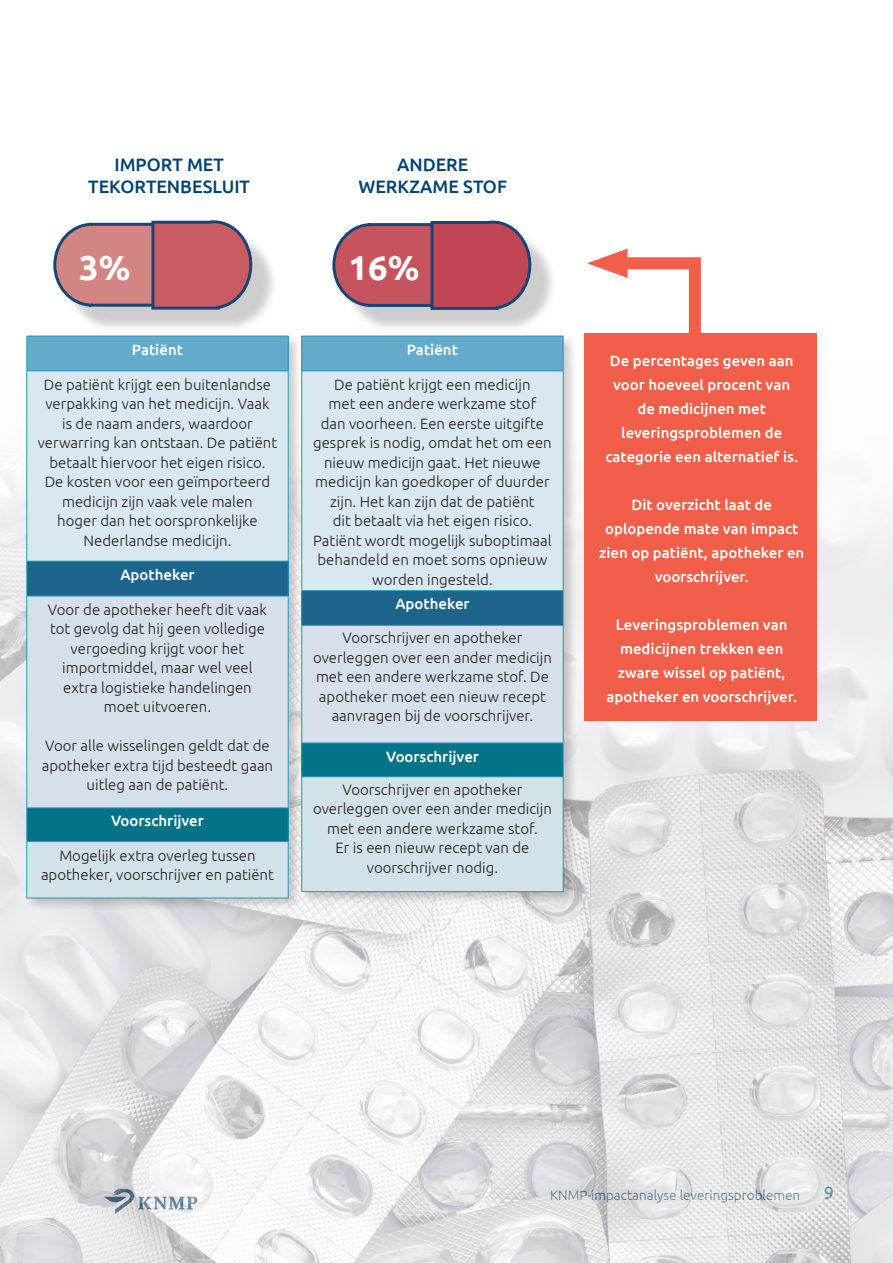
<style>
.page{position:relative;width:893px;height:1263px;background:#fff}
.page>*{position:absolute;margin:0;border:0;box-sizing:border-box;transform-origin:0 0}
.t1{font:700 34.5px "Ubuntu";color:#fff}
.t2{font:500 18px/22.5px "Ubuntu";color:#00426f;text-align:center}
.t3{font:18px "Ubuntu";color:#037487}
.t4{font:300 15px/19.5px "Ubuntu";color:#231f20;text-align:center}
._2__Platte_tekst{font:500 15px/24px "Ubuntu";color:#fff;text-align:center}
.t5{font:300 13.5px "Ubuntu";color:#00426f}
</style>
<div class="page">
<svg style="left:587px;top:249px;width:114px;height:82px"></svg>
<img style="left:0;top:331px;width:893px;height:932px">
<div style="left:64px;top:233px;width:214px;height:100px;background:#231f20;opacity:.22"></div>
<svg style="left:53px;top:220px;width:201px;height:91px;background:#bf7d83"></svg>
<div style="left:343px;top:233px;width:214px;height:100px;background:#231f20;opacity:.22"></div>
<svg style="left:332px;top:220px;width:201px;height:91px;background:#b86170"></svg>
<div style="left:24px;top:334px;width:279px;height:578px;background:#231f20;opacity:.22"></div>
<div style="left:27px;top:336px;width:261px;height:35px;background:#63aacc"></div>
<div style="left:27px;top:371px;width:261px;height:190px;background:#d9e7f1"></div>
<div style="left:27px;top:561px;width:261px;height:35px;background:#1e658d"></div>
<div style="left:27px;top:596px;width:261px;height:212px;background:#d6e0eb"></div>
<div style="left:27px;top:808px;width:261px;height:33px;background:#037487"></div>
<div style="left:27px;top:841px;width:261px;height:57px;background:#d1e2e8"></div>
<hr style="left:27px;top:336px;width:261px;height:1px;background:#2397bf">
<hr style="left:27px;top:336px;width:1px;height:35px;background:#2397bf">
<hr style="left:288px;top:336px;width:1px;height:35px;background:#2397bf">
<hr style="left:27px;top:371px;width:261px;height:1px;background:#2397bf">
<hr style="left:27px;top:371px;width:1px;height:190px;background:#2397bf">
<hr style="left:288px;top:371px;width:1px;height:190px;background:#2397bf">
<hr style="left:27px;top:561px;width:261px;height:1px;background:#2397bf">
<hr style="left:27px;top:561px;width:1px;height:35px;background:#2397bf">
<hr style="left:288px;top:561px;width:1px;height:35px;background:#2397bf">
<hr style="left:27px;top:596px;width:261px;height:1px;background:#2397bf">
<hr style="left:27px;top:596px;width:1px;height:212px;background:#2397bf">
<hr style="left:288px;top:596px;width:1px;height:212px;background:#2397bf">
<hr style="left:27px;top:807px;width:261px;height:1px;background:#2397bf">
<hr style="left:27px;top:808px;width:1px;height:33px;background:#2397bf">
<hr style="left:288px;top:808px;width:1px;height:33px;background:#2397bf">
<hr style="left:27px;top:841px;width:261px;height:1px;background:#2397bf">
<hr style="left:27px;top:842px;width:1px;height:56px;background:#2397bf">
<hr style="left:288px;top:842px;width:1px;height:56px;background:#2397bf">
<hr style="left:27px;top:898px;width:261px;height:1px;background:#2397bf">
<div style="left:299px;top:334px;width:278px;height:572px;background:#231f20;opacity:.22"></div>
<div style="left:302px;top:336px;width:261px;height:35px;background:#63aacc"></div>
<div style="left:302px;top:371px;width:261px;height:220px;background:#d9e7f1"></div>
<div style="left:302px;top:591px;width:261px;height:34px;background:#1e658d"></div>
<div style="left:302px;top:625px;width:261px;height:118px;background:#d6e0eb"></div>
<div style="left:302px;top:743px;width:261px;height:34px;background:#037487"></div>
<div style="left:302px;top:777px;width:261px;height:115px;background:#d1e2e8"></div>
<hr style="left:302px;top:336px;width:261px;height:1px;background:#2397bf">
<hr style="left:301px;top:336px;width:1px;height:35px;background:#2397bf">
<hr style="left:563px;top:336px;width:1px;height:35px;background:#2397bf">
<hr style="left:302px;top:371px;width:261px;height:1px;background:#2397bf">
<hr style="left:301px;top:371px;width:1px;height:219px;background:#2397bf">
<hr style="left:563px;top:371px;width:1px;height:219px;background:#2397bf">
<hr style="left:302px;top:590px;width:261px;height:1px;background:#2397bf">
<hr style="left:301px;top:591px;width:1px;height:34px;background:#2397bf">
<hr style="left:563px;top:591px;width:1px;height:34px;background:#2397bf">
<hr style="left:302px;top:625px;width:261px;height:1px;background:#2397bf">
<hr style="left:301px;top:626px;width:1px;height:117px;background:#2397bf">
<hr style="left:563px;top:626px;width:1px;height:117px;background:#2397bf">
<hr style="left:302px;top:743px;width:261px;height:1px;background:#2397bf">
<hr style="left:301px;top:743px;width:1px;height:33px;background:#2397bf">
<hr style="left:563px;top:743px;width:1px;height:33px;background:#2397bf">
<hr style="left:302px;top:776px;width:261px;height:1px;background:#2397bf">
<hr style="left:301px;top:777px;width:1px;height:114px;background:#2397bf">
<hr style="left:563px;top:777px;width:1px;height:114px;background:#2397bf">
<hr style="left:302px;top:891px;width:261px;height:1px;background:#2397bf">
<div style="left:585px;top:333px;width:232px;height:388px;background:#f15e4a"></div>
<p class="t2" style="left:88px;top:152px;width:163px">IMPORT MET<br>TEKORTENBESLUIT</p>
<p class="t2" style="left:358px;top:152px;width:150px">ANDERE<br>WERKZAME STOF</p>
<h1 class="t1" style="left:79px;top:247px;width:53px">3%</h1>
<h1 class="t1" style="left:348px;top:247px;width:72px">16%</h1>
<p class="_2__Platte_tekst" style="left:132px;top:337px;width:53px">Patiënt</p>
<p class="t4" style="left:38px;top:374px;width:241px">De patiënt krijgt een buitenlandse verpakking van het medicijn. Vaak<br>is de naam anders, waardoor verwarring kan ontstaan. De patiënt betaalt hiervoor het eigen risico.<br>De kosten voor een geïmporteerd medicijn zijn vaak vele malen<br>hoger dan het oorspronkelijke<br>Nederlandse medicijn.</p>
<p class="_2__Platte_tekst" style="left:120px;top:562px;width:76px">Apotheker</p>
<p class="t4" style="left:48px;top:599px;width:221px">Voor de apotheker heeft dit vaak tot gevolg dat hij geen volledige vergoeding krijgt voor het importmiddel, maar wel veel extra logistieke handelingen moet uitvoeren.</p>
<p class="t4" style="left:42px;top:736px;width:233px">Voor alle wisselingen geldt dat de apotheker extra tijd besteedt gaan uitleg aan de patiënt.</p>
<p class="_2__Platte_tekst" style="left:111px;top:808px;width:94px">Voorschrijver</p>
<p class="t4" style="left:41px;top:845px;width:234px">Mogelijk extra overleg tussen apotheker, voorschrijver en patiënt</p>
<p class="_2__Platte_tekst" style="left:407px;top:337px;width:53px">Patiënt</p>
<p class="t4" style="left:313px;top:374px;width:240px">De patiënt krijgt een medicijn<br>met een andere werkzame stof<br>dan voorheen. Een eerste uitgifte gesprek is nodig, omdat het om een nieuw medicijn gaat. Het nieuwe medicijn kan goedkoper of duurder zijn. Het kan zijn dat de patiënt<br>dit betaalt via het eigen risico.<br>Patiënt wordt mogelijk suboptimaal behandeld en moet soms opnieuw worden ingesteld.</p>
<p class="_2__Platte_tekst" style="left:395px;top:591px;width:76px">Apotheker</p>
<p class="t4" style="left:313px;top:628px;width:240px">Voorschrijver en apotheker overleggen over een ander medicijn met een andere werkzame stof. De apotheker moet een nieuw recept aanvragen bij de voorschrijver.</p>
<p class="_2__Platte_tekst" style="left:386px;top:744px;width:94px">Voorschrijver</p>
<p class="t4" style="left:313px;top:779px;width:240px">Voorschrijver en apotheker overleggen over een ander medicijn met een andere werkzame stof.<br>Er is een nieuw recept van de voorschrijver nodig.</p>
<p class="_2__Platte_tekst" style="left:605px;top:348px;width:194px">De percentages geven aan voor hoeveel procent van de medicijnen met leveringsproblemen de categorie een alternatief is.</p>
<p class="_2__Platte_tekst" style="left:599px;top:492px;width:207px">Dit overzicht laat de oplopende mate van impact zien op patiënt, apotheker en voorschrijver.</p>
<p class="_2__Platte_tekst" style="left:606px;top:612px;width:192px">Leveringsproblemen van medicijnen trekken een zware wissel op patiënt, apotheker en voorschrijver.</p>
<p class="t5" style="left:550px;top:1187px;width:252px">KNMP-impactanalyse leveringsproblemen</p>
<p class="t3" style="left:824px;top:1182px;width:12px">9</p>
</div>
